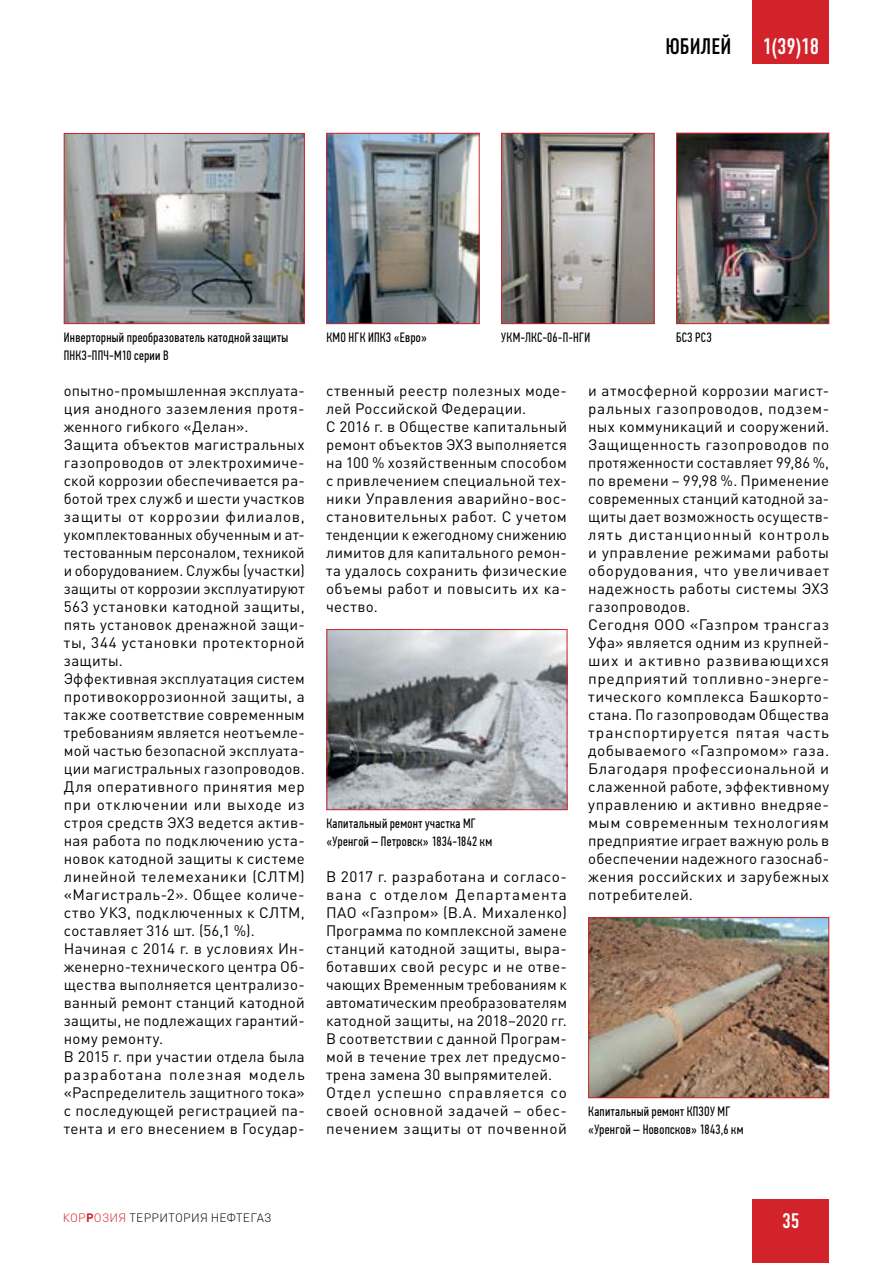
<style>
.page{position:relative;width:893px;height:1263px;background:#fff}
.page>*{position:absolute;margin:0;border:0;box-sizing:border-box;transform-origin:0 0}
.t1{font:22.5px "DIN Condensed C";color:#fff}
.t2{font:22.5px "DIN Condensed C";letter-spacing:.005em;color:#000}
.t3{font:21px "DIN Condensed C";color:#fff}
.t4{font:15px/18px "DIN Pro";letter-spacing:.025em;color:#000}
.t5{font:13.5px/18px "PF Din Text Comp Pro";letter-spacing:.025em;color:#000}
.t6{font:300 12px "DIN Pro";letter-spacing:.02em;color:#000}
.s1{color:#d2232a}
.s2{font-weight:700;color:#d2232a}
</style>
<div class="page">
<div style="left:753px;top:1199px;width:76px;height:64px;background:#d2232a"></div>
<div style="left:753px;top:0;width:76px;height:64px;background:#d2232a"></div>
<img style="left:328px;top:135px;width:150px;height:187px">
<div style="left:326px;top:133px;width:154px;height:191px;border:1px solid #d2232a"></div>
<img style="left:503px;top:135px;width:149px;height:187px">
<div style="left:501px;top:133px;width:153px;height:191px;border:1px solid #d2232a"></div>
<img style="left:678px;top:135px;width:149px;height:187px">
<div style="left:676px;top:133px;width:153px;height:191px;border:1px solid #d2232a"></div>
<img style="left:328px;top:631px;width:237px;height:177px">
<div style="left:326px;top:629px;width:241px;height:181px;border:1px solid #d2232a"></div>
<img style="left:590px;top:919px;width:237px;height:177px">
<div style="left:588px;top:917px;width:241px;height:181px;border:1px solid #d2232a"></div>
<img style="left:66px;top:135px;width:237px;height:187px">
<div style="left:64px;top:133px;width:241px;height:191px;border:1px solid #d2232a"></div>
<h1 class="t2" style="left:665px;top:34px;width:67px">ЮБИЛЕЙ</h1>
<h1 class="t1" style="left:763px;top:34px;width:58px">1(39)18</h1>
<p class="t5" style="left:64px;top:329px;width:226px">Инверторный преобразователь катодной защиты<br>ПНКЗ-ППЧ-М10 серии В</p>
<p class="t5" style="left:326px;top:329px;width:102px">КМО НГК ИПКЗ «Евро»</p>
<p class="t5" style="left:501px;top:329px;width:90px">УКМ-ЛКС-06-П-НГИ</p>
<p class="t5" style="left:676px;top:329px;width:37px">БСЗ РСЗ</p>
<p class="t4" style="left:64px;top:381px;width:242px">опытно-промышленная эксплуата&shy;ция анодного заземления протя&shy;женного гибкого «Делан».<br>Защита объектов магистральных газопроводов от электрохимиче&shy;ской коррозии обеспечивается ра&shy;ботой трех служб и шести участков защиты от коррозии филиалов, укомплектованных обученным и ат&shy;тестованным персоналом, техникой и оборудованием. Службы (участки) защиты от коррозии эксплуатируют<br>563 установки катодной защиты, пять установок дренажной защи&shy;ты, 344 установки протекторной защиты.<br>Эффективная эксплуатация систем противокоррозионной защиты, а также соответствие современным требованиям является неотъемле&shy;мой частью безопасной эксплуата&shy;ции магистральных газопроводов.<br>Для оперативного принятия мер при отключении или выходе из строя средств ЭХЗ ведется актив&shy;ная работа по подключению уста&shy;новок катодной защиты к системе линейной телемеханики (СЛТМ) «Магистраль-2». Общее количе&shy;ство УКЗ, подключенных к СЛТМ, составляет 316 шт. (56,1 %).<br>Начиная с 2014 г. в условиях Ин&shy;женерно-технического центра Об&shy;щества выполняется централизо&shy;ванный ремонт станций катодной защиты, не подлежащих гарантий&shy;ному ремонту.<br>В 2015 г. при участии отдела была разработана полезная модель «Распределитель защитного тока» с последующей регистрацией па&shy;тента и его внесением в Государ-</p>
<p class="t4" style="left:326px;top:381px;width:242px">ственный реестр полезных моде&shy;лей Российской Федерации.<br>С 2016 г. в Обществе капитальный ремонт объектов ЭХЗ выполняется на 100 % хозяйственным способом с привлечением специальной тех&shy;ники Управления аварийно-вос&shy;становительных работ. С учетом тенденции к ежегодному снижению лимитов для капитального ремон&shy;та удалось сохранить физические объемы работ и повысить их ка&shy;чество.</p>
<p class="t5" style="left:326px;top:815px;width:167px">Капитальный ремонт участка МГ «Уренгой – Петровск» 1834-1842 км</p>
<p class="t4" style="left:326px;top:867px;width:242px">В 2017 г. разработана и согласо&shy;вана с отделом Департамента<br>ПАО «Газпром» (В.А. Михаленко)<br>Программа по комплексной замене станций катодной защиты, выра&shy;ботавших свой ресурс и не отве&shy;чающих Временным требованиям к автоматическим преобразователям катодной защиты, на 2018–2020 гг.<br>В соответствии с данной Програм&shy;мой в течение трех лет предусмо&shy;трена замена 30 выпрямителей.<br>Отдел успешно справляется со своей основной задачей – обес&shy;печением защиты от почвенной</p>
<p class="t4" style="left:588px;top:381px;width:242px">и атмосферной коррозии магист&shy;ральных газопроводов, подзем&shy;ных коммуникаций и сооружений.<br>Защищенность газопроводов по протяженности составляет 99,86 %, по времени − 99,98 %. Применение современных станций катодной за&shy;щиты дает возможность осуществ&shy;лять дистанционный контроль и управление режимами работы оборудования, что увеличивает надежность работы системы ЭХЗ газопроводов.<br>Сегодня ООО «Газпром трансгаз<br>Уфа» является одним из крупней&shy;ших и активно развивающихся предприятий топливно-энерге&shy;тического комплекса Башкорто&shy;стана. По газопроводам Общества транспортируется пятая часть добываемого «Газпромом» газа.<br>Благодаря профессиональной и слаженной работе, эффективному управлению и активно внедряе&shy;мым современным технологиям предприятие играет важную роль в обеспечении надежного газоснаб&shy;жения российских и зарубежных потребителей.</p>
<p class="t5" style="left:588px;top:1103px;width:157px">Капитальный ремонт КПЗОУ МГ «Уренгой – Новопсков» 1843,6 км</p>
<p class="t6" style="left:63px;top:1210px;width:211px"><span class="s1">КОР</span><span class="s2">Р</span><span class="s1">ОЗИЯ</span> ТЕРРИТОРИЯ НЕФТЕГАЗ</p>
<h2 class="t3" style="left:782px;top:1208px;width:19px">35</h2>
</div>
